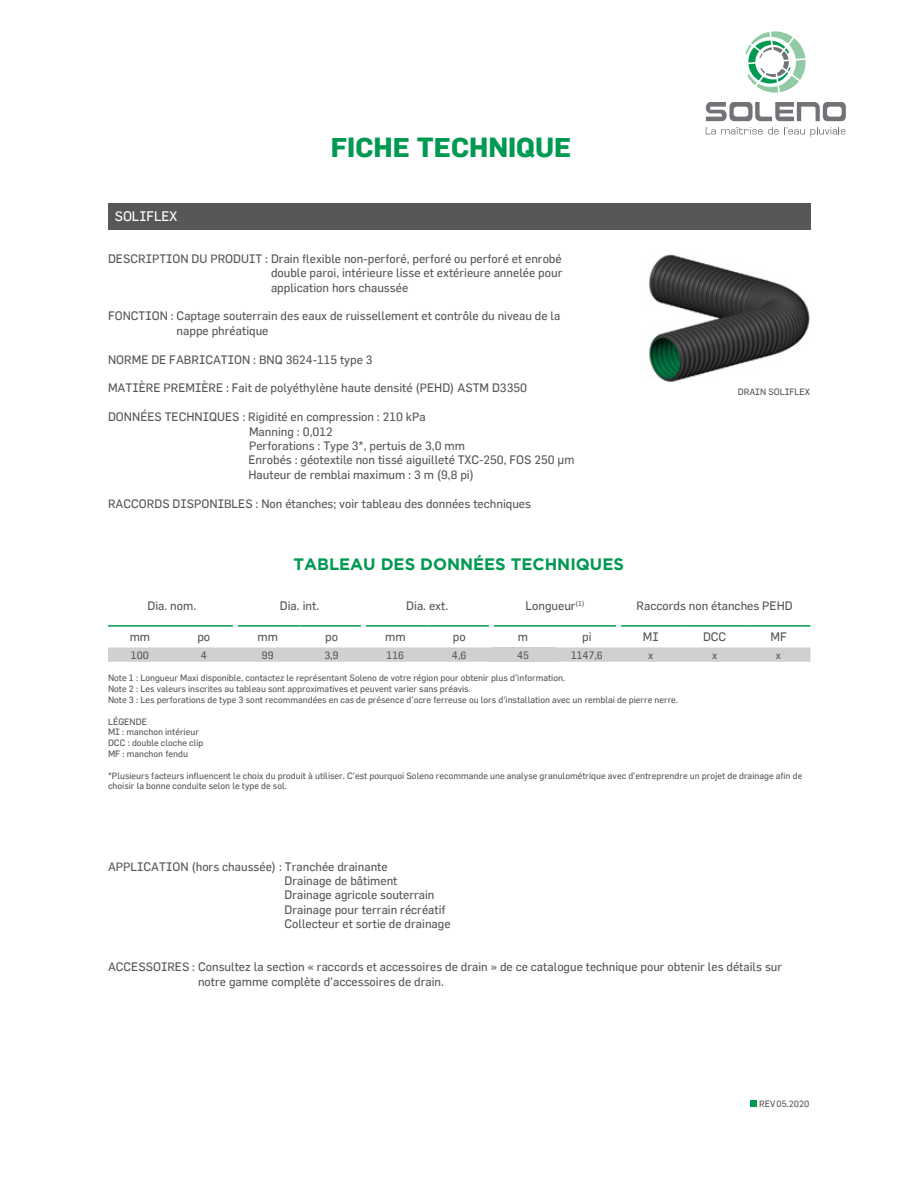
<style>
.page{position:relative;width:918px;height:1188px;background:#fff}
.page>*{position:absolute;margin:0;border:0;box-sizing:border-box;transform-origin:0 0}
.t1{font:27px "Soleno Mega Titre";color:#009951}
.t2{font:16.5px "Soleno titre";color:#009951}
.t3{font:13.5px "Soleno texte";color:#fff}
.t4{font:12px/14.4px "Soleno texte";color:#575756}
.t5{font:10.5px "Soleno texte";color:#575756}
.t6{font:9px/10.8px "Soleno texte";color:#575756}
.s1{font-family:"Arial"}
</style>
<div class="page">
<svg style="left:745px;top:31px;width:61px;height:62px"></svg>
<svg style="left:706px;top:102px;width:140px;height:19px"></svg>
<svg style="left:706px;top:127px;width:139px;height:10px"></svg>
<div style="left:750px;top:1101px;width:7px;height:6px;background:#009951"></div>
<div style="left:108px;top:203px;width:702px;height:27px;background:#575756"></div>
<img style="left:649px;top:254px;width:161px;height:128px">
<svg style="left:108px;top:647px;width:702px;height:15px;background:#d2d2d2"></svg>
<div style="left:491px;top:647px;width:64px;height:15px;background:#d0d0d0"></div>
<hr style="left:108px;top:625px;width:64px;height:2px;background:#009951">
<hr style="left:172px;top:625px;width:64px;height:2px;background:#009951">
<hr style="left:747px;top:625px;width:63px;height:2px;background:#009951">
<hr style="left:236px;top:625px;width:64px;height:2px;background:#009951">
<hr style="left:300px;top:625px;width:63px;height:2px;background:#009951">
<hr style="left:363px;top:625px;width:64px;height:2px;background:#009951">
<hr style="left:427px;top:625px;width:64px;height:2px;background:#009951">
<hr style="left:491px;top:625px;width:64px;height:2px;background:#009951">
<hr style="left:555px;top:625px;width:64px;height:2px;background:#009951">
<hr style="left:619px;top:625px;width:64px;height:2px;background:#009951">
<hr style="left:683px;top:625px;width:64px;height:2px;background:#009951">
<p class="t3" style="left:115px;top:208px;width:64px">SOLIFLEX</p>
<h1 class="t1" style="left:331px;top:131px;width:242px">FICHE TECHNIQUE</h1>
<p class="t4" style="left:271px;top:251px;width:293px;text-align:justify;text-indent:-163px">DESCRIPTION DU PRODUIT : Drain flexible non-perforé, perforé ou perforé et enrobé double paroi, intérieure lisse et extérieure annelée pour application hors chaussée</p>
<p class="t4" style="left:177px;top:309px;width:385px;text-indent:-69px">FONCTION : Captage souterrain des eaux de ruissellement et contrôle du niveau de la nappe phréatique</p>
<p class="t4" style="left:108px;top:352px;width:266px">NORME DE FABRICATION : BNQ 3624-115 type 3</p>
<p class="t4" style="left:108px;top:381px;width:421px">MATIÈRE PREMIÈRE : Fait de polyéthylène haute densité (PEHD) ASTM D3350</p>
<p class="t4" style="left:248px;top:409px;width:328px;text-indent:-140px">DONNÉES TECHNIQUES : Rigidité en compression : 210 kPa<br>Manning : 0,012<br>Perforations : Type 3*, pertuis de 3,0 mm<br>Enrobés : géotextile non tissé aiguilleté TXC-250, FOS 250 <span class="s1">µm </span>Hauteur de remblai maximum : 3 m (9,8 pi)</p>
<p class="t4" style="left:108px;top:496px;width:425px">RACCORDS DISPONIBLES : Non étanches; voir tableau des données techniques</p>
<h2 class="t2" style="left:293px;top:555px;width:332px">TABLEAU DES DONNÉES TECHNIQUES</h2>
<p class="t6" style="left:738px;top:386px;width:74px">DRAIN SOLIFLEX</p>
<p class="t4" style="left:147px;top:599px;width:50px">Dia. nom.</p>
<p class="t4" style="left:280px;top:599px;width:41px">Dia. int.</p>
<p class="t4" style="left:406px;top:599px;width:44px">Dia. ext.</p>
<p class="t4" style="left:526px;top:599px;width:60px">Longueur<sup>(1)</sup></p>
<p class="t4" style="left:636px;top:599px;width:158px">Raccords non étanches PEHD</p>
<p class="t4" style="left:130px;top:630px;width:22px">mm</p>
<p class="t4" style="left:197px;top:630px;width:14px">po</p>
<p class="t4" style="left:257px;top:630px;width:22px">mm</p>
<p class="t4" style="left:325px;top:630px;width:14px">po</p>
<p class="t4" style="left:385px;top:630px;width:22px">mm</p>
<p class="t4" style="left:453px;top:630px;width:14px">po</p>
<p class="t4" style="left:518px;top:630px;width:12px">m</p>
<p class="t4" style="left:582px;top:630px;width:11px">pi</p>
<p class="t4" style="left:643px;top:630px;width:17px">MI</p>
<p class="t4" style="left:703px;top:630px;width:25px">DCC</p>
<p class="t4" style="left:770px;top:630px;width:18px">MF</p>
<p class="t5" style="left:131px;top:649px;width:19px">100</p>
<p class="t5" style="left:201px;top:649px;width:8px">4</p>
<p class="t5" style="left:262px;top:649px;width:13px">99</p>
<p class="t5" style="left:324px;top:649px;width:16px">3,9</p>
<p class="t5" style="left:387px;top:649px;width:19px">116</p>
<p class="t5" style="left:452px;top:649px;width:16px">4,6</p>
<p class="t5" style="left:517px;top:649px;width:13px">45</p>
<p class="t5" style="left:571px;top:649px;width:33px">1147,6</p>
<p class="t5" style="left:648px;top:649px;width:7px">x</p>
<p class="t5" style="left:712px;top:649px;width:7px">x</p>
<p class="t5" style="left:776px;top:649px;width:7px">x</p>
<p class="t6" style="left:108px;top:673px;width:572px">Note 1 : Longueur Maxi disponible, contactez le représentant Soleno de votre région pour obtenir plus d’information.<br>Note 2 : Les valeurs inscrites au tableau sont approximatives et peuvent varier sans préavis.<br>Note 3 : Les perforations de type 3 sont recommandées en cas de présence d’ocre ferreuse ou lors d’installation avec un remblai de pierre nerre.</p>
<p class="t6" style="left:108px;top:716px;width:97px">LÉGENDE<br>MI : manchon intérieur<br>DCC : double cloche clip<br>MF : manchon fendu</p>
<p class="t6" style="left:108px;top:770px;width:696px">*Plusieurs facteurs influencent le choix du produit à utiliser. C’est pourquoi Soleno recommande une analyse granulométrique avec d’entreprendre un projet de drainage afin de choisir la bonne conduite selon le type de sol.</p>
<p class="t4" style="left:284px;top:859px;width:168px;text-indent:-176px">APPLICATION (hors chaussée) : Tranchée drainante<br>Drainage de bâtiment<br>Drainage agricole souterrain Drainage pour terrain récréatif Collecteur et sortie de drainage</p>
<p class="t4" style="left:198px;top:960px;width:586px;text-indent:-90px">ACCESSOIRES : Consultez la section « raccords et accessoires de drain » de ce catalogue technique pour obtenir les détails sur notre gamme complète d’accessoires de drain.</p>
<p class="t6" style="left:759px;top:1098px;width:52px">REV05.2020</p>
</div>
